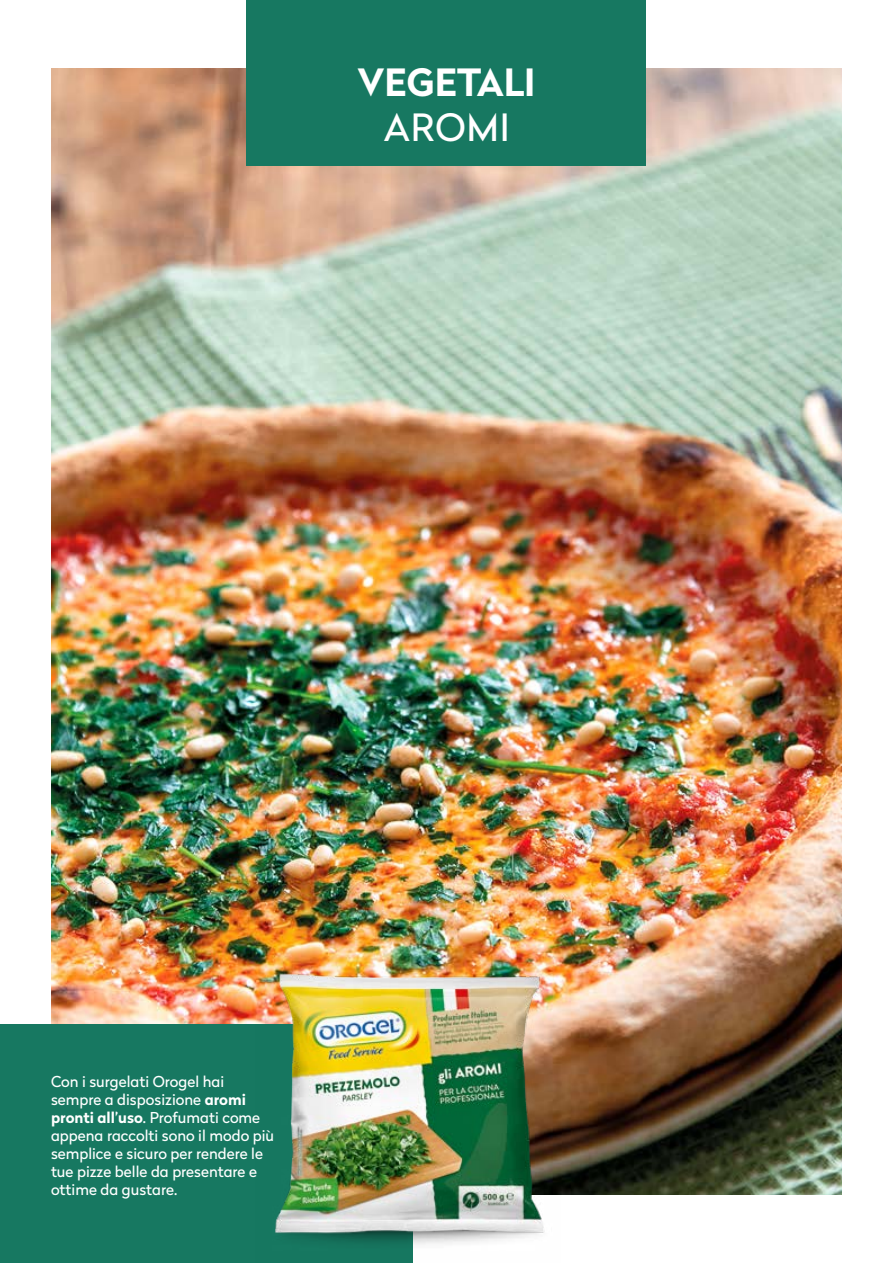
<style>
.page{position:relative;width:893px;height:1263px;background:#fff}
.page>*{position:absolute;margin:0;border:0;box-sizing:border-box;transform-origin:0 0}
.t1{font:700 37.5px "Radikal";color:#fff}
.t2{font:37.5px "Radikal";letter-spacing:.02em;color:#fff}
.t3{font:15px/18px "Radikal";color:#fff}
.s1{font-weight:700}
</style>
<div class="page">
<img style="left:51px;top:68px;width:791px;height:1127px">
<div style="left:0;top:1025px;width:412px;height:238px;background:#177861"></div>
<img style="left:255px;top:954px;width:305px;height:309px">
<div style="left:247px;top:0;width:399px;height:166px;background:#177861"></div>
<h1 class="t1" style="left:357px;top:55px;width:180px">VEGETALI</h1>
<h1 class="t2" style="left:384px;top:101px;width:127px">AROMI</h1>
<p class="t3" style="left:51px;top:1072px;width:225px">Con i surgelati Orogel hai sempre a disposizione <span class="s1">aromi pronti all’uso</span>. Profumati come appena raccolti sono il modo più semplice e sicuro per rendere le tue pizze belle da presentare e ottime da gustare.</p>
</div>
